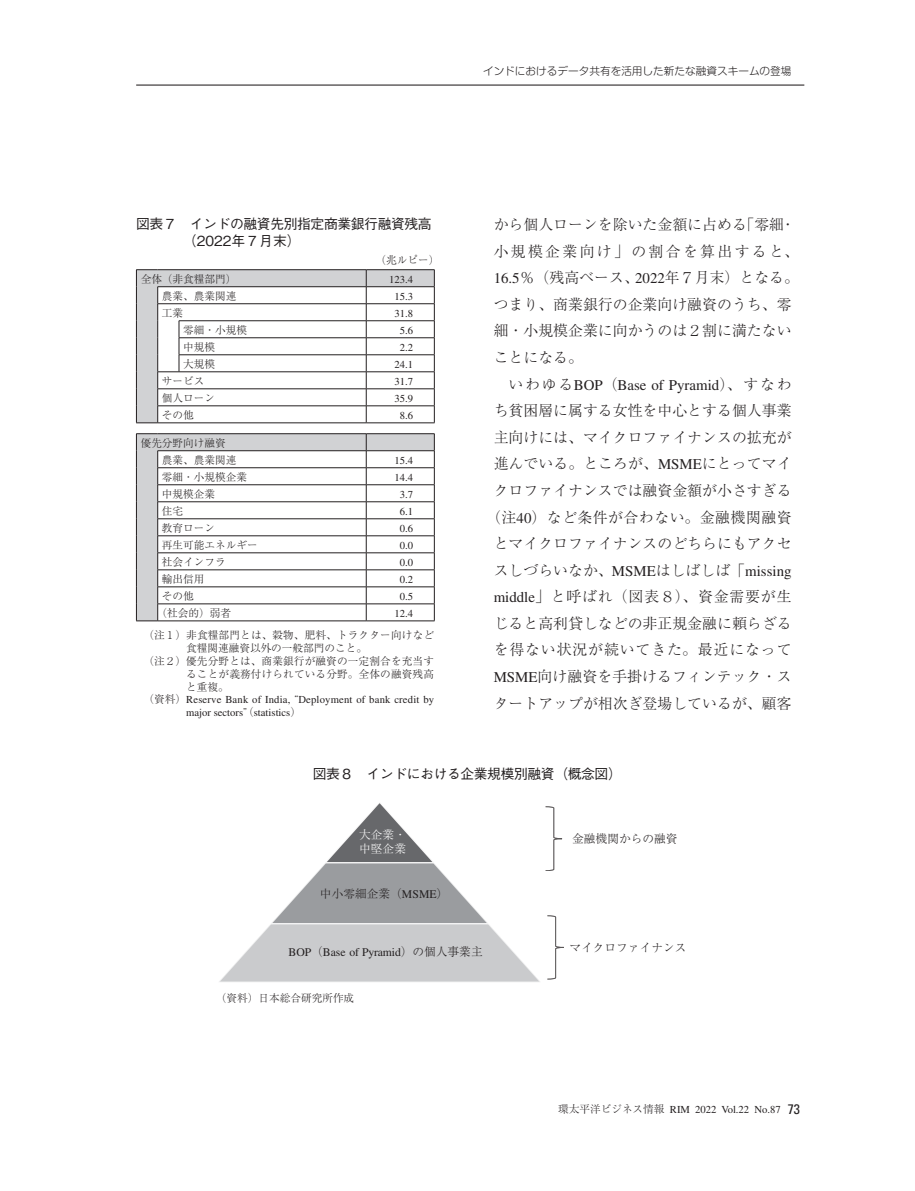
<style>
.page{position:relative;width:915px;height:1191px;background:#fff}
.page>*{position:absolute;margin:0;border:0;box-sizing:border-box;transform-origin:0 0}
.t1{font:300 14.85px/26.5px "Ryumin Pr 6 N";color:#231f20}
.t2{font:14.85px "Times";color:#231f20}
.t3{font:500 13.8px/17px "Gothic BBB Pr 6 N";letter-spacing:-.03em;color:#231f20}
.t4{font:300 11.7px "Ryumin Pr 6 N";color:#231f20}
.t5{font:11.7px "Times";letter-spacing:-.01em;color:#231f20}
.t6{font:300 11.7px/14.1px "Ryumin Pr 6 N";color:#fff}
.t7{font:300 10.65px/17px "Ryumin Pr 6 N";color:#231f20}
.t8{font:10.65px/12.8px "Times";color:#231f20}
.t9{font:300 10.65px "Shin M Go Pr 6 N";color:#231f20}
.s1{font-family:"Ryumin Pr 6 N";font-weight:300}
.s2{font-family:"Times";font-weight:400}
.s3{font-family:"Univers";font-stretch:condensed;font-size:13.8px}
</style>
<div class="page">
<hr style="left:136px;top:85px;width:668px;height:1px;background:#231f20">
<svg style="left:136px;top:270px;width:298px;height:350px"></svg>
<hr style="left:179px;top:269px;width:187px;height:1px;background:#231f20">
<hr style="left:366px;top:269px;width:68px;height:1px;background:#231f20">
<hr style="left:179px;top:286px;width:187px;height:1px;background:#231f20">
<hr style="left:366px;top:286px;width:68px;height:1px;background:#231f20">
<hr style="left:179px;top:303px;width:187px;height:1px;background:#231f20">
<hr style="left:366px;top:303px;width:68px;height:1px;background:#231f20">
<hr style="left:179px;top:320px;width:187px;height:1px;background:#231f20">
<hr style="left:366px;top:320px;width:68px;height:1px;background:#231f20">
<hr style="left:179px;top:337px;width:187px;height:1px;background:#231f20">
<hr style="left:366px;top:337px;width:68px;height:1px;background:#231f20">
<hr style="left:179px;top:354px;width:187px;height:1px;background:#231f20">
<hr style="left:366px;top:354px;width:68px;height:1px;background:#231f20">
<hr style="left:179px;top:371px;width:187px;height:1px;background:#231f20">
<hr style="left:366px;top:371px;width:68px;height:1px;background:#231f20">
<hr style="left:179px;top:388px;width:187px;height:1px;background:#231f20">
<hr style="left:366px;top:388px;width:68px;height:1px;background:#231f20">
<hr style="left:179px;top:405px;width:187px;height:1px;background:#231f20">
<hr style="left:366px;top:405px;width:68px;height:1px;background:#231f20">
<svg style="left:366px;top:270px;width:1px;height:152px"></svg>
<svg style="left:434px;top:270px;width:1px;height:152px"></svg>
<svg style="left:136px;top:269px;width:44px;height:154px"></svg>
<hr style="left:179px;top:422px;width:187px;height:1px;background:#231f20">
<hr style="left:366px;top:422px;width:68px;height:1px;background:#231f20">
<hr style="left:179px;top:433px;width:187px;height:1px;background:#231f20">
<hr style="left:366px;top:433px;width:68px;height:1px;background:#231f20">
<hr style="left:179px;top:450px;width:187px;height:1px;background:#231f20">
<hr style="left:366px;top:450px;width:68px;height:1px;background:#231f20">
<hr style="left:179px;top:467px;width:187px;height:1px;background:#231f20">
<hr style="left:366px;top:467px;width:68px;height:1px;background:#231f20">
<hr style="left:179px;top:484px;width:187px;height:1px;background:#231f20">
<hr style="left:366px;top:484px;width:68px;height:1px;background:#231f20">
<hr style="left:179px;top:501px;width:187px;height:1px;background:#231f20">
<hr style="left:366px;top:501px;width:68px;height:1px;background:#231f20">
<hr style="left:179px;top:518px;width:187px;height:1px;background:#231f20">
<hr style="left:366px;top:518px;width:68px;height:1px;background:#231f20">
<hr style="left:179px;top:535px;width:187px;height:1px;background:#231f20">
<hr style="left:366px;top:535px;width:68px;height:1px;background:#231f20">
<hr style="left:179px;top:552px;width:187px;height:1px;background:#231f20">
<hr style="left:366px;top:552px;width:68px;height:1px;background:#231f20">
<hr style="left:179px;top:569px;width:187px;height:1px;background:#231f20">
<hr style="left:366px;top:569px;width:68px;height:1px;background:#231f20">
<hr style="left:179px;top:586px;width:187px;height:1px;background:#231f20">
<hr style="left:366px;top:586px;width:68px;height:1px;background:#231f20">
<hr style="left:179px;top:603px;width:187px;height:1px;background:#231f20">
<hr style="left:366px;top:603px;width:68px;height:1px;background:#231f20">
<svg style="left:366px;top:434px;width:1px;height:186px"></svg>
<svg style="left:434px;top:434px;width:1px;height:186px"></svg>
<svg style="left:136px;top:433px;width:43px;height:188px"></svg>
<hr style="left:179px;top:620px;width:187px;height:1px;background:#231f20">
<hr style="left:366px;top:620px;width:68px;height:1px;background:#231f20">
<svg style="left:219px;top:803px;width:344px;height:179px"></svg>
<p class="t9" style="left:483px;top:63px;width:310px">インドにおけるデータ共有を活用した新たな融資スキームの登場</p>
<p class="t3" style="left:183px;top:214px;width:250px;text-indent:-47px">図表７　インドの融資先別指定商業銀行融資残高（2022年７月末）</p>
<p class="t7" style="left:375px;top:251px;width:65px">（兆ルピー）</p>
<p class="t7" style="left:141px;top:269px;width:97px">全体（非食糧部門）</p>
<p class="t8" style="left:389px;top:272px;width:25px">123.4</p>
<p class="t7" style="left:162px;top:286px;width:76px">農業、農業関連</p>
<p class="t8" style="left:394px;top:289px;width:20px">15.3</p>
<p class="t7" style="left:162px;top:303px;width:23px">工業</p>
<p class="t8" style="left:394px;top:306px;width:20px">31.8</p>
<p class="t7" style="left:183px;top:320px;width:65px">零細・小規模</p>
<p class="t8" style="left:399px;top:323px;width:15px">5.6</p>
<p class="t7" style="left:183px;top:337px;width:33px">中規模</p>
<p class="t8" style="left:399px;top:340px;width:15px">2.2</p>
<p class="t7" style="left:183px;top:354px;width:33px">大規模</p>
<p class="t8" style="left:394px;top:357px;width:20px">24.1</p>
<p class="t7" style="left:162px;top:371px;width:44px">サービス</p>
<p class="t8" style="left:394px;top:374px;width:20px">31.7</p>
<p class="t7" style="left:162px;top:388px;width:55px">個人ローン</p>
<p class="t8" style="left:394px;top:391px;width:20px">35.9</p>
<p class="t7" style="left:162px;top:405px;width:33px">その他</p>
<p class="t8" style="left:399px;top:408px;width:15px">8.6</p>
<p class="t7" style="left:162px;top:433px;width:76px;text-indent:-21px">優先分野向け融資農業、農業関連</p>
<p class="t8" style="left:394px;top:453px;width:20px">15.4</p>
<p class="t7" style="left:162px;top:467px;width:87px">零細・小規模企業</p>
<p class="t8" style="left:394px;top:470px;width:20px">14.4</p>
<p class="t7" style="left:162px;top:484px;width:55px">中規模企業</p>
<p class="t8" style="left:399px;top:487px;width:15px">3.7</p>
<p class="t7" style="left:162px;top:501px;width:23px">住宅</p>
<p class="t8" style="left:399px;top:504px;width:15px">6.1</p>
<p class="t7" style="left:162px;top:518px;width:55px">教育ローン</p>
<p class="t8" style="left:399px;top:521px;width:15px">0.6</p>
<p class="t7" style="left:162px;top:535px;width:97px">再生可能エネルギー</p>
<p class="t8" style="left:399px;top:538px;width:15px">0.0</p>
<p class="t7" style="left:162px;top:552px;width:65px">社会インフラ</p>
<p class="t8" style="left:399px;top:555px;width:15px">0.0</p>
<p class="t7" style="left:162px;top:569px;width:44px">輸出信用</p>
<p class="t8" style="left:399px;top:572px;width:15px">0.2</p>
<p class="t7" style="left:162px;top:586px;width:33px">その他</p>
<p class="t8" style="left:399px;top:589px;width:15px">0.5</p>
<p class="t7" style="left:157px;top:603px;width:76px">（社会的）弱者</p>
<p class="t8" style="left:394px;top:606px;width:20px">12.4</p>
<p class="t7" style="left:144px;top:626px;width:292px">（注１）非食糧部門とは、穀物、肥料、トラクター向けなど</p>
<p class="t7" style="left:186px;top:639px;width:182px">食糧関連融資以外の一般部門のこと。</p>
<p class="t7" style="left:144px;top:652px;width:292px">（注２）優先分野とは、商業銀行が融資の一定割合を充当す</p>
<p class="t7" style="left:186px;top:664px;width:249px">ることが義務付けられている分野。全体の融資残高</p>
<p class="t7" style="left:186px;top:677px;width:44px">と重複。</p>
<p class="t8" style="left:186px;top:693px;width:249px;text-indent:-43px"><span class="s1">（資料）</span> Reserve Bank of India, <span class="s1">“</span>Deployment of bank credit by major sectors<span class="s1">”（</span>statistics<span class="s1">）</span></p>
<p class="t1" style="left:493px;top:210px;width:307px">から個人ローンを除いた金額に占める「零細・小規模企業向け」の割合を算出すると、<br><span class="s2">16.5</span>％（残高ベース、<span class="s2">2022</span>年７月末）となる。つまり、商業銀行の企業向け融資のうち、零細・小規模企業に向かうのは２割に満たないことになる。</p>
<p class="t2" style="left:508px;top:376px;width:284px"><span class="s1">いわゆる</span>BOP<span class="s1">（</span>Base of Pyramid<span class="s1">）、すなわ</span></p>
<p class="t1" style="left:486px;top:396px;width:307px;text-align:center">ち貧困層に属する女性を中心とする個人事業主向けには、マイクロファイナンスの拡充が進んでいる。ところが、<span class="s2">MSME</span>にとってマイクロファイナンスでは融資金額が小さすぎる（注<span class="s2">40</span>）など条件が合わない。金融機関融資とマイクロファイナンスのどちらにもアクセスしづらいなか、<span class="s2">MSME</span>はしばしば「<span class="s2">missing middle</span>」と呼ばれ（図表８）、資金需要が生じると高利貸しなどの非正規金融に頼らざるを得ない状況が続いてきた。最近になって<br><span class="s2">MSME</span>向け融資を手掛けるフィンテック・スタートアップが相次ぎ登場しているが、顧客</p>
<p class="t3" style="left:313px;top:764px;width:310px">図表８　インドにおける企業規模別融資（概念図）</p>
<p class="t6" style="left:359px;top:827px;width:48px">大企業・中堅企業</p>
<p class="t4" style="left:320px;top:884px;width:130px">中小零細企業（<span class="s2">MSME</span>）</p>
<p class="t5" style="left:288px;top:945px;width:195px">BOP<span class="s1">（</span>Base of Pyramid<span class="s1">）の個人事業主</span></p>
<p class="t7" style="left:216px;top:988px;width:140px">（資料）日本総合研究所作成</p>
<p class="t4" style="left:572px;top:829px;width:107px">金融機関からの融資</p>
<p class="t4" style="left:569px;top:938px;width:119px">マイクロファイナンス</p>
<p class="t8" style="left:558px;top:1102px;width:243px"><span class="s1">環太平洋ビジネス情報</span> RIM 2022 Vol.22 No.87 <span class="s3">73</span></p>
</div>
